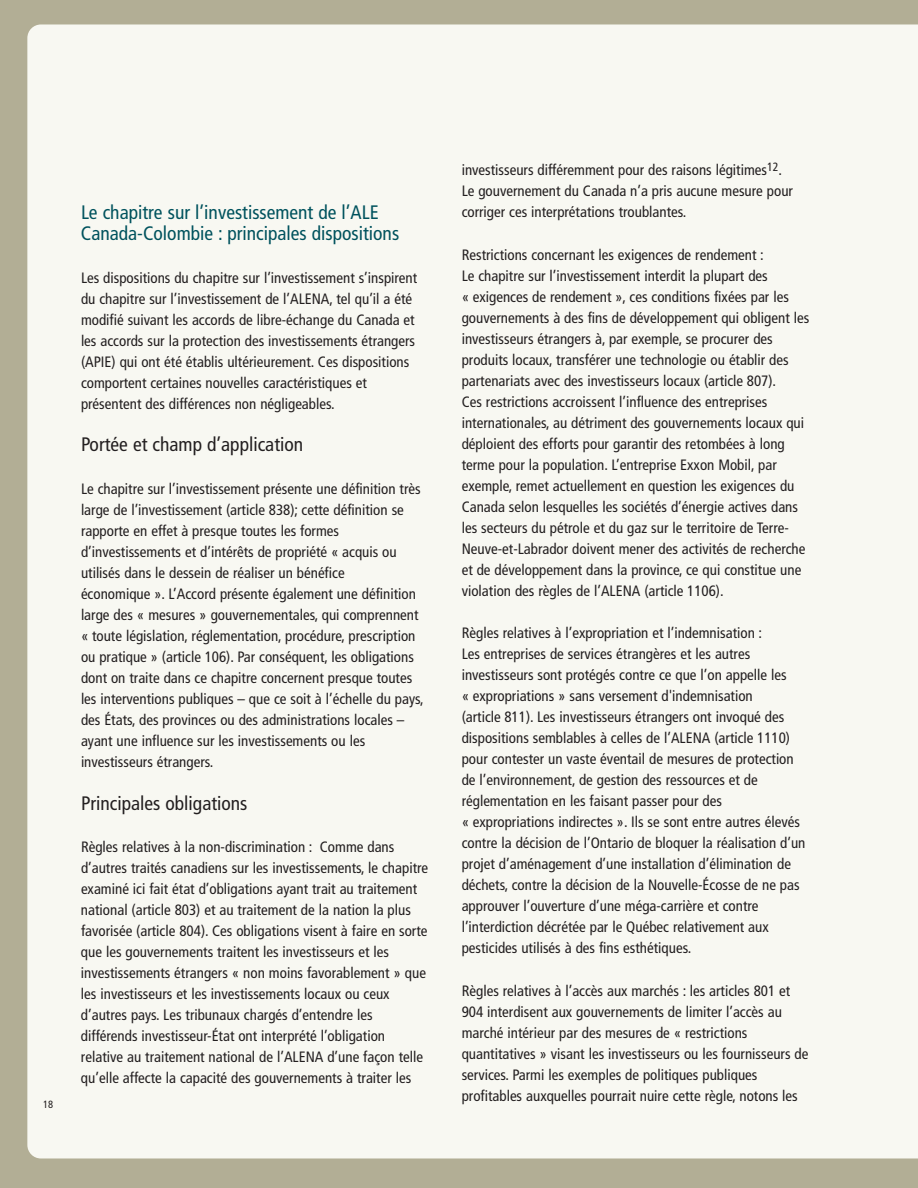
<style>
.page{position:relative;width:918px;height:1188px;background:#b2ae95}
.page>*{position:absolute;margin:0;border:0;box-sizing:border-box;transform-origin:0 0}
.t1{font:condensed 19.5px/21px "Frutiger";color:#00525d}
.t2{font:condensed 19.5px "Frutiger";color:#231f20}
.t3{font:condensed 15px/21px "Frutiger";color:#231f20}
.t4{font:condensed 10.5px "Frutiger";color:#231f20}
</style>
<div class="page">
<div style="left:27px;top:24px;width:891px;height:1134px;background:#f8f8f2"></div>
<p class="t4" style="left:43px;top:1100px;width:12px">18</p>
<h1 class="t1" style="left:81px;top:204px;width:320px">Le chapitre sur l’investissement de l’ALE<br>Canada-Colombie : principales dispositions</h1>
<p class="t3" style="left:81px;top:268px;width:338px">Les dispositions du chapitre sur l’investissement s’inspirent du chapitre sur l’investissement de l’ALENA, tel qu’il a été modifié suivant les accords de libre-échange du Canada et les accords sur la protection des investissements étrangers (APIE) qui ont été établis ultérieurement. Ces dispositions comportent certaines nouvelles caractéristiques et présentent des différences non négligeables.</p>
<h1 class="t2" style="left:81px;top:437px;width:224px">Portée et champ d’application</h1>
<p class="t3" style="left:81px;top:480px;width:344px">Le chapitre sur l’investissement présente une définition très large de l’investissement (article 838); cette définition se rapporte en effet à presque toutes les formes d’investissements et d’intérêts de propriété « acquis ou utilisés dans le dessein de réaliser un bénéfice<br>économique ». L’Accord présente également une définition large des « mesures » gouvernementales, qui comprennent « toute législation, réglementation, procédure, prescription ou pratique » (article 106). Par conséquent, les obligations dont on traite dans ce chapitre concernent presque toutes les interventions publiques – que ce soit à l’échelle du pays, des États, des provinces ou des administrations locales – ayant une influence sur les investissements ou les investisseurs étrangers.</p>
<h1 class="t2" style="left:81px;top:795px;width:168px">Principales obligations</h1>
<p class="t3" style="left:81px;top:838px;width:349px">Règles relatives à la non-discrimination : Comme dans d’autres traités canadiens sur les investissements, le chapitre examiné ici fait état d’obligations ayant trait au traitement national (article 803) et au traitement de la nation la plus favorisée (article 804). Ces obligations visent à faire en sorte que les gouvernements traitent les investisseurs et les investissements étrangers « non moins favorablement » que les investisseurs et les investissements locaux ou ceux d’autres pays. Les tribunaux chargés d’entendre les différends investisseur-État ont interprété l’obligation relative au traitement national de l’ALENA d’une façon telle qu’elle affecte la capacité des gouvernements à traiter les</p>
<p class="t3" style="left:462px;top:160px;width:333px">investisseurs différemment pour des raisons légitimes<sup>12</sup>.<br>Le gouvernement du Canada n’a pris aucune mesure pour corriger ces interprétations troublantes.</p>
<p class="t3" style="left:462px;top:245px;width:349px">Restrictions concernant les exigences de rendement :<br>Le chapitre sur l’investissement interdit la plupart des<br>« exigences de rendement », ces conditions fixées par les gouvernements à des fins de développement qui obligent les investisseurs étrangers à, par exemple, se procurer des produits locaux, transférer une technologie ou établir des partenariats avec des investisseurs locaux (article 807).<br>Ces restrictions accroissent l’influence des entreprises internationales, au détriment des gouvernements locaux qui déploient des efforts pour garantir des retombées à long terme pour la population. L’entreprise Exxon Mobil, par exemple, remet actuellement en question les exigences du Canada selon lesquelles les sociétés d’énergie actives dans les secteurs du pétrole et du gaz sur le territoire de Terre-Neuve-et-Labrador doivent mener des activités de recherche et de développement dans la province, ce qui constitue une violation des règles de l’ALENA (article 1106).</p>
<p class="t3" style="left:462px;top:624px;width:345px">Règles relatives à l’expropriation et l’indemnisation :<br>Les entreprises de services étrangères et les autres investisseurs sont protégés contre ce que l’on appelle les<br>« expropriations » sans versement d'indemnisation<br>(article 811). Les investisseurs étrangers ont invoqué des dispositions semblables à celles de l’ALENA (article 1110) pour contester un vaste éventail de mesures de protection de l’environnement, de gestion des ressources et de réglementation en les faisant passer pour des<br>« expropriations indirectes ». Ils se sont entre autres élevés contre la décision de l’Ontario de bloquer la réalisation d’un projet d’aménagement d’une installation d’élimination de déchets, contre la décision de la Nouvelle-Écosse de ne pas approuver l’ouverture d’une méga-carrière et contre l’interdiction décrétée par le Québec relativement aux pesticides utilisés à des fins esthétiques.</p>
<p class="t3" style="left:462px;top:981px;width:348px">Règles relatives à l’accès aux marchés : les articles 801 et 904 interdisent aux gouvernements de limiter l’accès au marché intérieur par des mesures de « restrictions quantitatives » visant les investisseurs ou les fournisseurs de services. Parmi les exemples de politiques publiques profitables auxquelles pourrait nuire cette règle, notons les</p>
</div>
